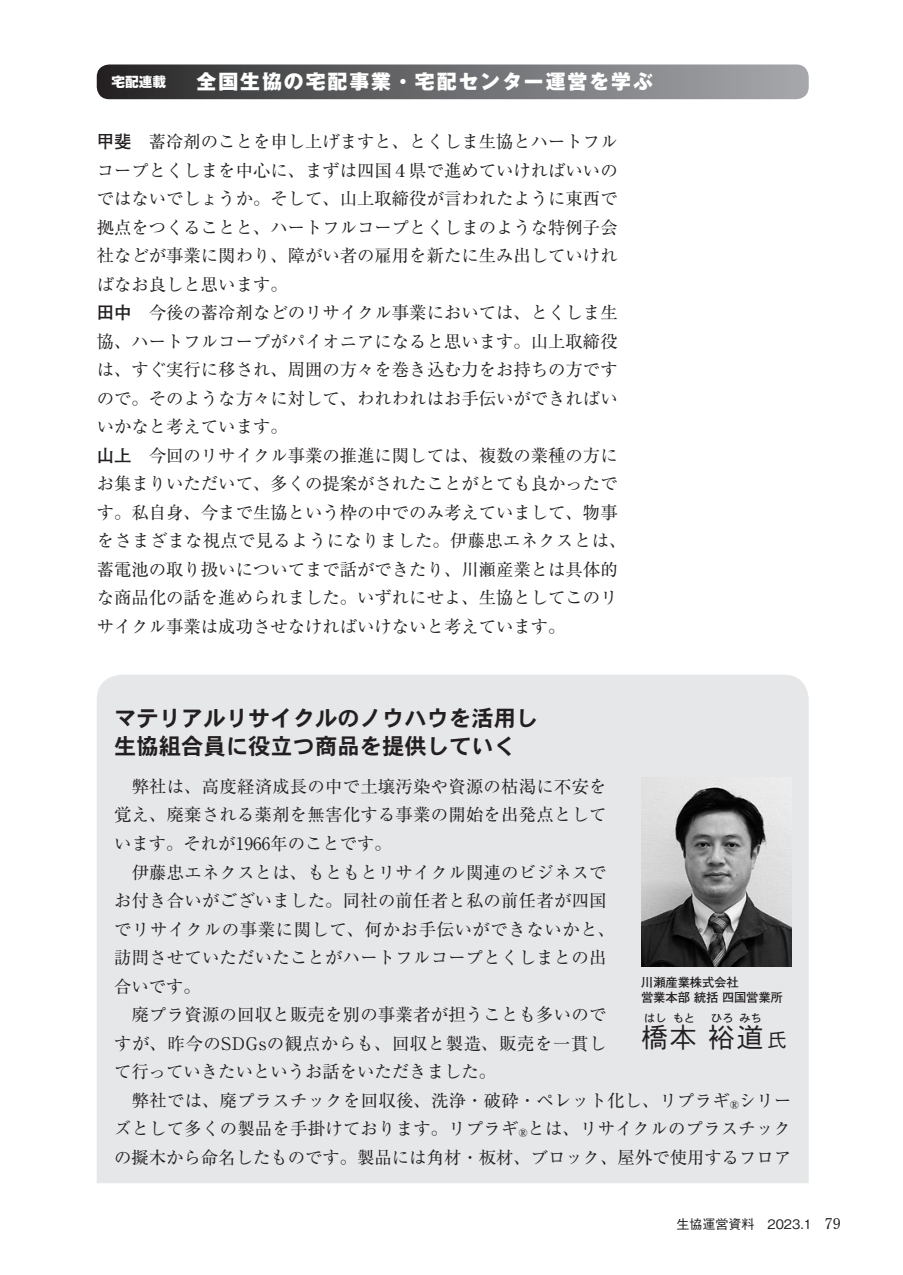
<style>
.page{position:relative;width:903px;height:1275px;background:#fff}
.page>*{position:absolute;margin:0;border:0;box-sizing:border-box;transform-origin:0 0}
.t1{font:27.3px "DFHS Gothic R Pro 6 W3";color:#231f20}
.t2{font:22.4px/28.5px "DFHS Gothic R Pro 6 W7";color:#231f20}
.t3{font:800 19.78px "Gothic MB101 Pro";letter-spacing:.1em;color:#fff}
.t4{font:19.78px "DFHS Gothic R Pro 6 W3";color:#231f20}
.t5{font:17.32px/28.5px "Ryumin Pro";color:#231f20}
.t6{font:800 13.65px "Gothic MB101 Pro";color:#fff}
.t7{font:500 12.95px "Gothic BBB Pro";color:#231f20}
.t8{font:700 12.42px/14.9px "Futo Go B101 Pro";letter-spacing:-.02em;color:#231f20}
.t9{font:11.2px "DFHS Gothic R Pro 6 W3";color:#231f20}
.s1{font-family:"Futo Go B101 Pro";font-weight:700}
.s2{font-family:"Futo Min A101 Pro";font-weight:700;font-size:14.88px}
</style>
<div class="page">
<div style="left:97px;top:64px;width:712px;height:35px;background:linear-gradient(to right,#292829,#a9acb0);border-radius:12px"></div>
<div style="left:97px;top:675px;width:712px;height:508px;background:#e6e7e9"></div>
<img style="left:641px;top:778px;width:150px;height:188px">
<p class="t6" style="left:112px;top:70px;width:56px">宅配連載</p>
<p class="t3" style="left:196px;top:65px;width:458px">全国生協の宅配事業・宅配センター運営を学ぶ</p>
<p class="t5" style="left:97px;top:126px;width:531px"><span class="s1">甲斐</span>　蓄冷剤のことを申し上げますと、とくしま生協とハートフルコープとくしまを中心に、まずは四国４県で進めていければいいのではないでしょうか。そして、山上取締役が言われたように東西で拠点をつくることと、ハートフルコープとくしまのような特例子会社などが事業に関わり、障がい者の雇用を新たに生み出していければなお良しと思います。<br><span class="s1">田中</span>　今後の蓄冷剤などのリサイクル事業においては、とくしま生協、ハートフルコープがパイオニアになると思います。山上取締役は、すぐ実行に移され、周囲の方々を巻き込む力をお持ちの方ですので。そのような方々に対して、われわれはお手伝いができればいいかなと考えています。<br><span class="s1">山上</span>　今回のリサイクル事業の推進に関しては、複数の業種の方にお集まりいただいて、多くの提案がされたことがとても良かったです。私自身、今まで生協という枠の中でのみ考えていまして、物事をさまざまな視点で見るようになりました。伊藤忠エネクスとは、蓄電池の取り扱いについてまで話ができたり、川瀬産業とは具体的な商品化の話を進められました。いずれにせよ、生協としてこのリサイクル事業は成功させなければいけないと考えています。</p>
<p class="t2" style="left:114px;top:703px;width:426px">マテリアルリサイクルのノウハウを活用し生協組合員に役立つ商品を提供していく</p>
<p class="t5" style="left:114px;top:771px;width:679px">　弊社は、高度経済成長の中で土壌汚染や資源の枯渇に不安を<br>覚え、廃棄される薬剤を無害化する事業の開始を出発点として<br>います。それが1966年のことです。<br>　伊藤忠エネクスとは、もともとリサイクル関連のビジネスで<br>お付き合いがございました。同社の前任者と私の前任者が四国<br>でリサイクルの事業に関して、何かお手伝いができないかと、<br>訪問させていただいたことがハートフルコープとくしまとの出<br>合いです。<br>　廃プラ資源の回収と販売を別の事業者が担うことも多いので<br>すが、昨今のSDGsの観点からも、回収と製造、販売を一貫し<br>て行っていきたいというお話をいただきました。<br>　弊社では、廃プラスチックを回収後、洗浄・破砕・ペレット化し、リプラギRシリーズとして多くの製品を手掛けております。リプラギRとは、リサイクルのプラスチックの擬木から命名したものです。製品には角材・板材、ブロック、屋外で使用するフロア</p>
<p class="t8" style="left:641px;top:973px;width:143px">川瀬産業株式会社<br>営業本部 統括 四国営業所</p>
<h1 class="t1" style="left:641px;top:1022px;width:124px">橋本裕道</h1>
<p class="t9" style="left:644px;top:1012px;width:24px">はし</p>
<p class="t9" style="left:673px;top:1012px;width:24px">もと</p>
<p class="t9" style="left:711px;top:1012px;width:24px">ひろ</p>
<p class="t9" style="left:739px;top:1012px;width:24px">みち</p>
<p class="t4" style="left:767px;top:1029px;width:21px">氏</p>
<p class="t7" style="left:676px;top:1213px;width:166px">生協運営資料　2023.1　<span class="s2">79</span></p>
</div>
